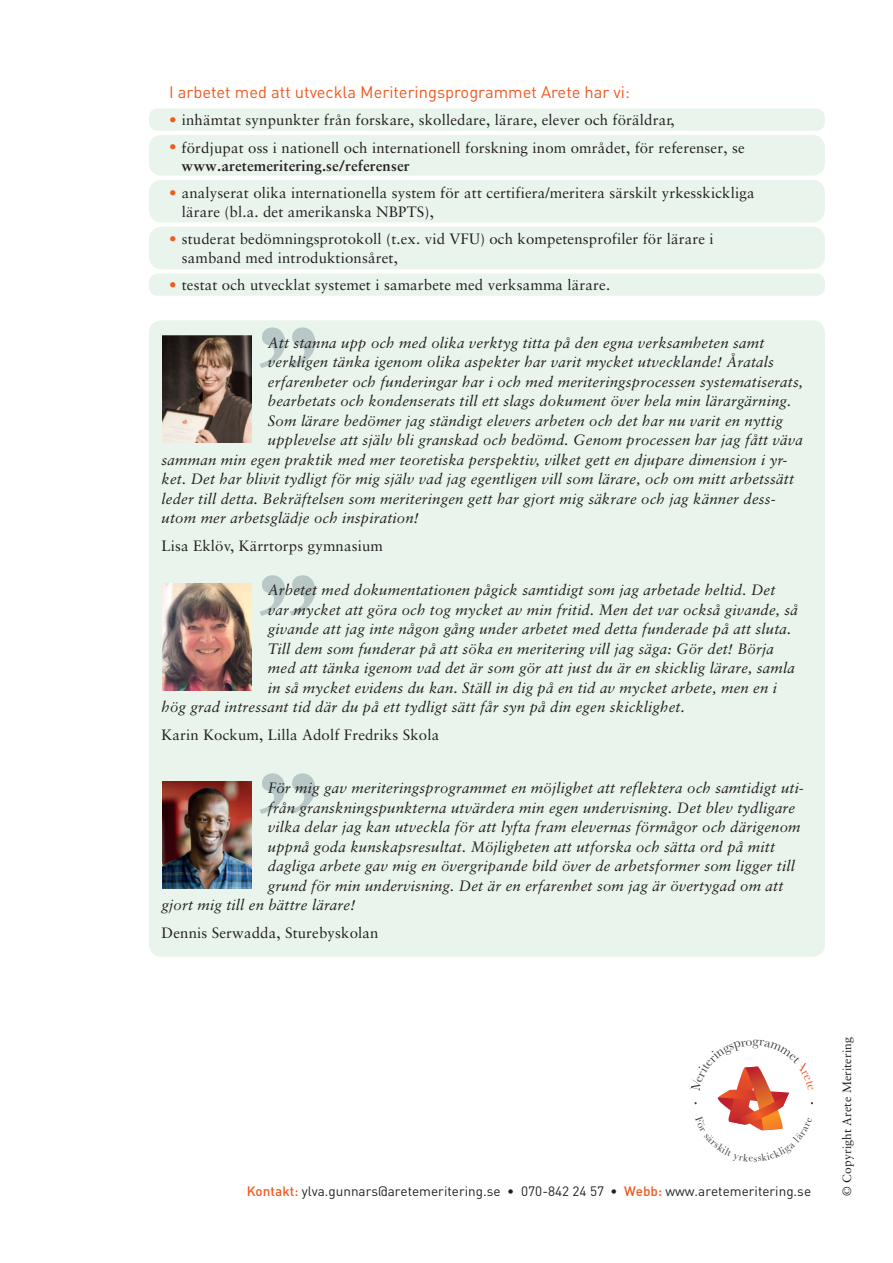
<style>
.page{position:relative;width:893px;height:1263px;background:#fff}
.page>*{position:absolute;margin:0;border:0;box-sizing:border-box;transform-origin:0 0}
.t1{font:16.5px "DIN Pro";color:#f15921}
.t2{font:italic 15px "Sabon";letter-spacing:.01em;color:#231f20}
.t3{font:15px/18.8px "Sabon";letter-spacing:.01em;color:#231f20}
.t4{font:13.5px "DIN Pro";color:#231f20}
.t5{font:12px "Sabon";letter-spacing:.01em;color:#231f20}
.s1{color:#f15921}
.s2{font-weight:700}
.s3{font-weight:500;color:#f15921}
.s4{font-weight:500}
</style>
<div class="page">
<div style="left:149px;top:320px;width:676px;height:637px;background:#e9f5ec;border-radius:13px"></div>
<svg style="left:259px;top:575px;width:56px;height:41px"></svg>
<svg style="left:259px;top:773px;width:56px;height:41px"></svg>
<svg style="left:259px;top:327px;width:56px;height:41px"></svg>
<div style="left:149px;top:108px;width:676px;height:23px;background:#e9f5ec;border-radius:9px"></div>
<div style="left:149px;top:135px;width:676px;height:41px;background:#e9f5ec;border-radius:13px"></div>
<div style="left:149px;top:273px;width:676px;height:23px;background:#e9f5ec;border-radius:9px"></div>
<div style="left:149px;top:180px;width:676px;height:42px;background:#e9f5ec;border-radius:13px"></div>
<div style="left:149px;top:227px;width:676px;height:42px;background:#e9f5ec;border-radius:13px"></div>
<img style="left:162px;top:584px;width:89px;height:106px">
<img style="left:162px;top:782px;width:89px;height:106px">
<img style="left:162px;top:336px;width:89px;height:106px">
<svg style="left:691px;top:1063px;width:122px;height:68px"></svg>
<p class="t1" style="left:169px;top:80px;width:462px">I arbetet med att utveckla Meriteringsprogrammet Arete har vi:</p>
<p class="t3" style="left:169px;top:110px;width:507px"><span class="s1">•</span> inhämtat synpunkter från forskare, skolledare, lärare, elever och föräldrar,</p>
<p class="t3" style="left:182px;top:138px;width:565px;text-indent:-13px"><span class="s1">•</span> fördjupat oss i nationell och internationell forskning inom området, för referenser, se <span class="s2">www.aretemeritering.se/referenser</span></p>
<p class="t3" style="left:182px;top:183px;width:574px;text-indent:-13px"><span class="s1">•</span> analyserat olika internationella system för att certifiera/meritera särskilt yrkesskickliga lärare (bl.a. det amerikanska NBPTS),</p>
<p class="t3" style="left:182px;top:229px;width:533px;text-indent:-13px"><span class="s1">•</span> studerat bedömningsprotokoll (t.ex. vid VFU) och kompetensprofiler för lärare i samband med introduktionsåret,</p>
<p class="t3" style="left:169px;top:275px;width:443px"><span class="s1">•</span> testat och utvecklat systemet i samarbete med verksamma lärare.</p>
<p class="t2" style="left:268px;top:334px;width:498px">Att stanna upp och med olika verktyg titta på den egna verksamheten samt</p>
<p class="t2" style="left:268px;top:353px;width:508px">verkligen tänka igenom olika aspekter har varit mycket utvecklande! Åratals</p>
<p class="t2" style="left:268px;top:373px;width:537px">erfarenheter och funderingar har i och med meriteringsprocessen systematiserats,</p>
<p class="t2" style="left:268px;top:392px;width:525px">bearbetats och kondenserats till ett slags dokument över hela min lärargärning.</p>
<p class="t2" style="left:268px;top:412px;width:516px">Som lärare bedömer jag ständigt elevers arbeten och det har nu varit en nyttig</p>
<p class="t2" style="left:268px;top:431px;width:537px">upplevelse att själv bli granskad och bedömd. Genom processen har jag fått väva</p>
<p class="t2" style="left:162px;top:451px;width:627px">samman min egen praktik med mer teoretiska perspektiv, vilket gett en djupare dimension i yr-</p>
<p class="t2" style="left:162px;top:470px;width:634px">ket. Det har blivit tydligt för mig själv vad jag egentligen vill som lärare, och om mitt arbetssätt</p>
<p class="t2" style="left:162px;top:490px;width:616px">leder till detta. Bekräftelsen som meriteringen gett har gjort mig säkrare och jag känner dess-</p>
<p class="t2" style="left:162px;top:509px;width:259px">utom mer arbetsglädje och inspiration!</p>
<p class="t3" style="left:162px;top:536px;width:223px">Lisa Eklöv, Kärrtorps gymnasium</p>
<p class="t2" style="left:268px;top:581px;width:509px">Arbetet med dokumentationen pågick samtidigt som jag arbetade heltid. Det</p>
<p class="t2" style="left:268px;top:601px;width:532px">var mycket att göra och tog mycket av min fritid. Men det var också givande, så</p>
<p class="t2" style="left:268px;top:620px;width:525px">givande att jag inte någon gång under arbetet med detta funderade på att sluta.</p>
<p class="t2" style="left:268px;top:640px;width:507px">Till dem som funderar på att söka en meritering vill jag säga: Gör det! Börja</p>
<p class="t2" style="left:268px;top:659px;width:528px">med att tänka igenom vad det är som gör att just du är en skicklig lärare, samla</p>
<p class="t2" style="left:268px;top:679px;width:511px">in så mycket evidens du kan. Ställ in dig på en tid av mycket arbete, men en i</p>
<p class="t2" style="left:162px;top:698px;width:525px">hög grad intressant tid där du på ett tydligt sätt får syn på din egen skicklighet.</p>
<p class="t3" style="left:162px;top:726px;width:279px">Karin Kockum, Lilla Adolf Fredriks Skola</p>
<p class="t2" style="left:268px;top:779px;width:538px">För mig gav meriteringsprogrammet en möjlighet att reflektera och samtidigt uti-</p>
<p class="t2" style="left:268px;top:799px;width:529px">från granskningspunkterna utvärdera min egen undervisning. Det blev tydligare</p>
<p class="t2" style="left:268px;top:818px;width:534px">vilka delar jag kan utveckla för att lyfta fram elevernas förmågor och därigenom</p>
<p class="t2" style="left:268px;top:838px;width:509px">uppnå goda kunskapsresultat. Möjligheten att utforska och sätta ord på mitt</p>
<p class="t2" style="left:268px;top:857px;width:528px">dagliga arbete gav mig en övergripande bild över de arbetsformer som ligger till</p>
<p class="t2" style="left:268px;top:877px;width:517px">grund för min undervisning. Det är en erfarenhet som jag är övertygad om att</p>
<p class="t2" style="left:162px;top:896px;width:195px">gjort mig till en bättre lärare!</p>
<p class="t3" style="left:162px;top:924px;width:218px">Dennis Serwadda, Sturebyskolan</p>
<p class="t4" style="left:247px;top:1182px;width:566px"><span class="s3">Kontakt:</span> ylva.gunnars@aretemeritering.se • 070-842 24 57 <span class="s4">•</span> <span class="s3">Webb:</span> www.aretemeritering.se</p>
<p class="t5" style="left:840px;top:1196px;width:160px;rotate:-90deg">© Copyright Arete Meritering</p>
</div>
